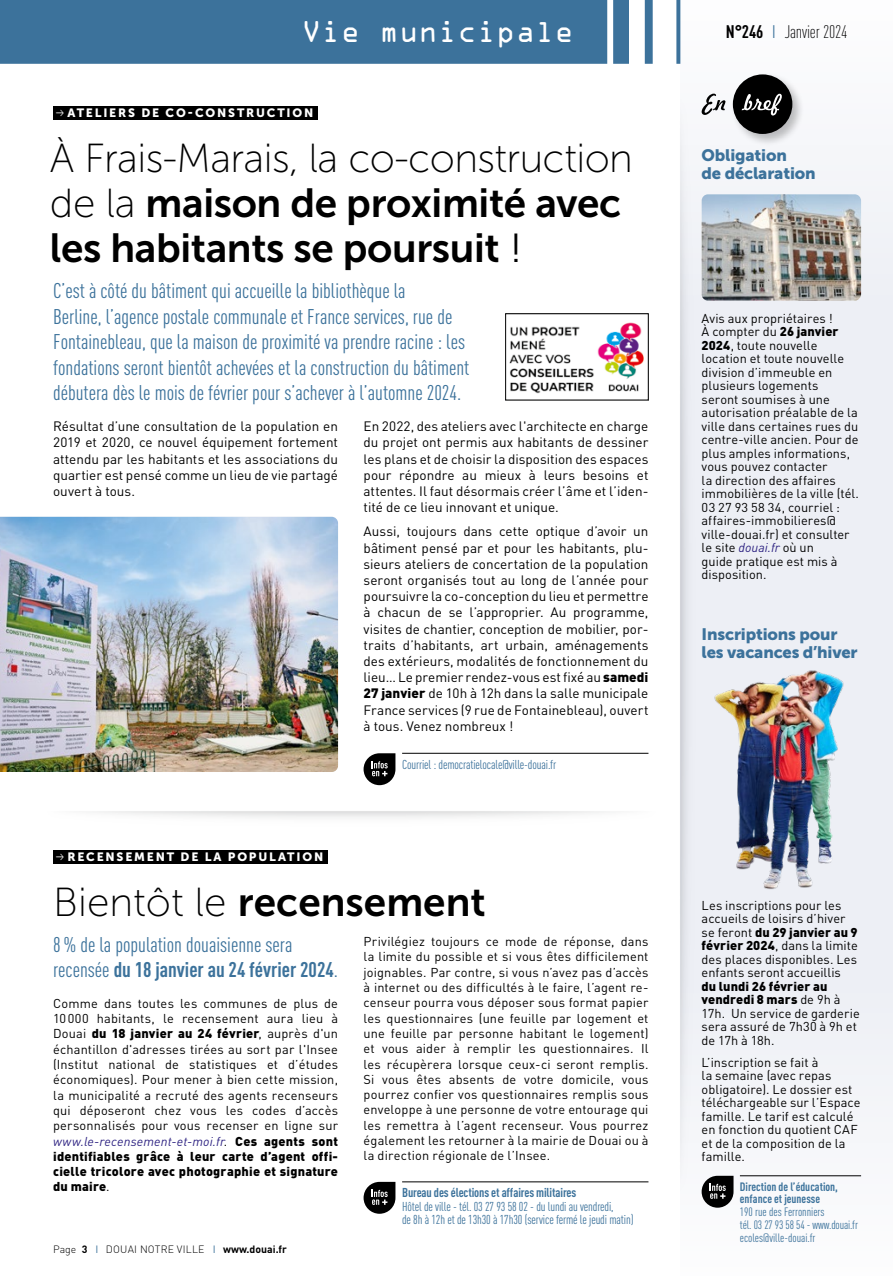
<style>
.page{position:relative;width:893px;height:1276px;background:#fff}
.page>*{position:absolute;margin:0;border:0;box-sizing:border-box;transform-origin:0 0}
.t1{font:40.5px/45px "Museo Sans 700";letter-spacing:-.01em;color:#000}
.t2{font:40.5px "Museo Sans 100";letter-spacing:-.015em;color:#000}
.t3{font:27px "OCRA Alternate";color:#fff}
.t4{font:condensed 21px/25.5px "DIN Pro";color:#3c729b}
.t5{font:300 condensed 18px "DIN Pro";letter-spacing:-.01em;color:#000}
.t6{font:16.5px/18px "Museo Sans 900";letter-spacing:-.01em;color:#3c729b}
.t7{font:13.5px/16.2px "DIN Pro";color:#000;text-align:justify}
.t8{font:12.75px/13.5px "DIN Pro";letter-spacing:.005em;color:#000}
.t9{font:condensed 12.75px/13.5px "DIN Pro";letter-spacing:-.01em;color:#3c729b}
.t10{font:700 condensed 12.75px "DIN Pro";letter-spacing:-.01em;color:#3c729b}
.t11{font:condensed 12px/12.8px "DIN Pro";color:#3c729b}
.t12{font:12px "Museo Sans 900";letter-spacing:.15em;color:#fff}
.t13{font:700 condensed 12px/12.8px "DIN Pro";color:#3c729b}
.t14{font:300 10.5px "DIN Pro";letter-spacing:.02em;color:#000}
.s1{font-weight:700}
.s2{font-weight:400;color:#3c729b}
.s3{font-family:"Museo Sans 100"}
.s4{font-family:"Museo Sans 300"}
.s5{font-weight:900}
.s6{font-style:italic;color:#2e2382}
</style>
<div class="page">
<div style="left:680px;top:0;width:213px;height:1276px;background:linear-gradient(to right,#f5f6f9,#eff1f6)"></div>
<svg style="left:0;top:0;width:680px;height:64px;background:#4a7ca2"></svg>
<img style="left:680px;top:91px;width:24px;height:1106px">
<div style="left:730px;top:72px;width:75px;height:74px;background:#000;opacity:.25"></div>
<div style="left:733px;top:74px;width:59px;height:60px;background:#000;border-radius:50%"></div>
<svg style="left:742px;top:94px;width:40px;height:21px"></svg>
<svg style="left:702px;top:94px;width:23px;height:21px"></svg>
<div style="left:53px;top:106px;width:265px;height:14px;background:#000"></div>
<div style="left:53px;top:850px;width:275px;height:13px;background:#000"></div>
<hr style="left:740px;top:1175px;width:121px;height:1px;background:#000">
<svg style="left:702px;top:1175px;width:31px;height:32px"></svg>
<hr style="left:402px;top:753px;width:246px;height:1px;background:#000">
<svg style="left:364px;top:753px;width:31px;height:32px"></svg>
<hr style="left:402px;top:1181px;width:246px;height:1px;background:#000">
<svg style="left:364px;top:1181px;width:31px;height:32px"></svg>
<img style="left:0;top:517px;width:338px;height:255px">
<img style="left:509px;top:322px;width:135px;height:72px">
<div style="left:505px;top:313px;width:143px;height:87px;border:1px solid #000"></div>
<img style="left:702px;top:670px;width:159px;height:224px">
<img style="left:702px;top:194px;width:159px;height:106px">
<h2 class="t3" style="left:302px;top:20px;width:274px">Vie municipale</h2>
<h3 class="t5" style="left:726px;top:19px;width:123px"><span class="s1">N°246</span> <span class="s2">I</span> Janvier 2024</h3>
<p class="t12" style="left:67px;top:106px;width:247px">ATELIERS DE CO-CONSTRUCTION</p>
<h1 class="t2" style="left:50px;top:136px;width:584px">À Frais-Marais, la co-construction</h1>
<h1 class="t1" style="left:50px;top:180px;width:573px"><span class="s3">de la</span> maison de proximité avec les habitants se poursuit <span class="s4">!</span></h1>
<p class="t4" style="left:53px;top:276px;width:418px">C’est à côté du bâtiment qui accueille la bibliothèque la<br>Berline, l’agence postale communale et France services, rue de Fontainebleau, que la maison de proximité va prendre racine : les fondations seront bientôt achevées et la construction du bâtiment débutera dès le mois de février pour s’achever à l’automne 2024.</p>
<p class="t7" style="left:53px;top:417px;width:286px">Résultat d’une consultation de la population en 2019 et 2020, ce nouvel équipement fortement attendu par les habitants et les associations du quartier est pensé comme un lieu de vie partagé ouvert à tous.</p>
<p class="t7" style="left:364px;top:417px;width:286px">En 2022, des ateliers avec l'architecte en charge du projet ont permis aux habitants de dessiner les plans et de choisir la disposition des espaces pour répondre au mieux à leurs besoins et attentes. Il faut désormais créer l’âme et l’iden&shy;tité de ce lieu innovant et unique.</p>
<p class="t7" style="left:364px;top:522px;width:286px">Aussi, toujours dans cette optique d’avoir un bâtiment pensé par et pour les habitants, plu&shy;sieurs ateliers de concertation de la population seront organisés tout au long de l’année pour poursuivre la co-conception du lieu et permettre à chacun de se l’approprier. Au programme, visites de chantier, conception de mobilier, por&shy;traits d’habitants, art urbain, aménagements des extérieurs, modalités de fonctionnement du lieu… Le premier rendez-vous est fixé au <span class="s5">samedi 27 janvier</span> de 10h à 12h dans la salle municipale France services (9 rue de Fontainebleau), ouvert à tous. Venez nombreux !</p>
<p class="t9" style="left:402px;top:756px;width:156px">Courriel : democratielocale@ville-douai.fr</p>
<p class="t12" style="left:67px;top:850px;width:257px">RECENSEMENT DE LA POPULATION</p>
<h1 class="t1" style="left:53px;top:879px;width:434px"><span class="s3">Bientôt le</span> recensement</h1>
<h3 class="t4" style="left:53px;top:930px;width:286px">8% de la population douaisienne sera recensée <span class="s1">du 18 janvier au 24 février 2024</span>.</h3>
<p class="t8" style="left:53px;top:994px;width:286px;line-height:15.3px;text-align:justify">Comme dans toutes les communes de plus de 10000 habitants, le recensement aura lieu à Douai <span class="s5">du 18 janvier au 24 février</span>, auprès d'un échantillon d'adresses tirées au sort par l'Insee (Institut national de statistiques et d’études économiques). Pour mener à bien cette mission, la municipalité a recruté des agents recenseurs qui déposeront chez vous les codes d’accès personnalisés pour vous recenser en ligne sur <span class="s6">www.le-recensement-et-moi.fr</span>. <span class="s5">Ces agents sont identifiables grâce à leur carte d’agent offi&shy;cielle tricolore avec photographie et signature du maire</span>.</p>
<p class="t14" style="left:53px;top:1241px;width:235px">Page <span class="s1">3</span> <span class="s2">I</span> DOUAI NOTRE VILLE <span class="s2">I</span> <span class="s1">www.douai.fr</span></p>
<p class="t8" style="left:364px;top:932px;width:286px;line-height:15.3px;text-align:justify">Privilégiez toujours ce mode de réponse, dans la limite du possible et si vous êtes difficilement joignables. Par contre, si vous n’avez pas d’accès à internet ou des difficultés à le faire, l’agent re&shy;censeur pourra vous déposer sous format papier les questionnaires (une feuille par logement et une feuille par personne habitant le logement) et vous aider à remplir les questionnaires. Il les récupèrera lorsque ceux-ci seront remplis.<br>Si vous êtes absents de votre domicile, vous pourrez confier vos questionnaires remplis sous enveloppe à une personne de votre entourage qui les remettra à l’agent recenseur. Vous pourrez également les retourner à la mairie de Douai ou à la direction régionale de l’Insee.</p>
<p class="t10" style="left:402px;top:1183px;width:176px">Bureau des élections et affaires militaires</p>
<p class="t9" style="left:402px;top:1198px;width:233px">Hôtel de ville - tél. 03 27 93 58 02 - du lundi au vendredi,<br>de 8h à 12h et de 13h30 à 17h30 (service fermé le jeudi matin)</p>
<p class="t6" style="left:702px;top:146px;width:116px">Obligation<br>de déclaration</p>
<p class="t8" style="left:702px;top:310px;width:159px">Avis aux propriétaires !<br>À compter du <span class="s5">26 janvier<br>2024</span>, toute nouvelle location et toute nouvelle division d’immeuble en plusieurs logements<br>seront soumises à une autorisation préalable de la ville dans certaines rues du centre-ville ancien. Pour de plus amples informations, vous pouvez contacter<br>la direction des affaires immobilières de la ville (tél.<br>03 27 93 58 34, courriel : affaires-immobilieres@ ville-douai.fr) et consulter le site <span class="s6">douai.fr</span> où un<br>guide pratique est mis à disposition.</p>
<p class="t6" style="left:702px;top:625px;width:158px">Inscriptions pour les vacances d’hiver</p>
<p class="t8" style="left:702px;top:897px;width:158px">Les inscriptions pour les accueils de loisirs d’hiver se feront <span class="s5">du 29 janvier au 9 février 2024</span>, dans la limite des places disponibles. Les enfants seront accueillis</p>
<p class="t8" style="left:702px;top:978px;width:160px"><span class="s5">du lundi 26 février au vendredi 8 mars</span> de 9h à<br>17h. Un service de garderie sera assuré de 7h30 à 9h et de 17h à 18h.</p>
<p class="t8" style="left:702px;top:1054px;width:160px">L’inscription se fait à<br>la semaine (avec repas obligatoire). Le dossier est téléchargeable sur l’Espace famille. Le tarif est calculé en fonction du quotient CAF et de la composition de la famille.</p>
<p class="t13" style="left:740px;top:1179px;width:100px">Direction de l’éducation, enfance et jeunesse</p>
<p class="t11" style="left:740px;top:1204px;width:120px">190 rue des Ferronniers<br>tél. 03 27 93 58 54 - www.douai.fr ecoles@ville-douai.fr</p>
</div>
